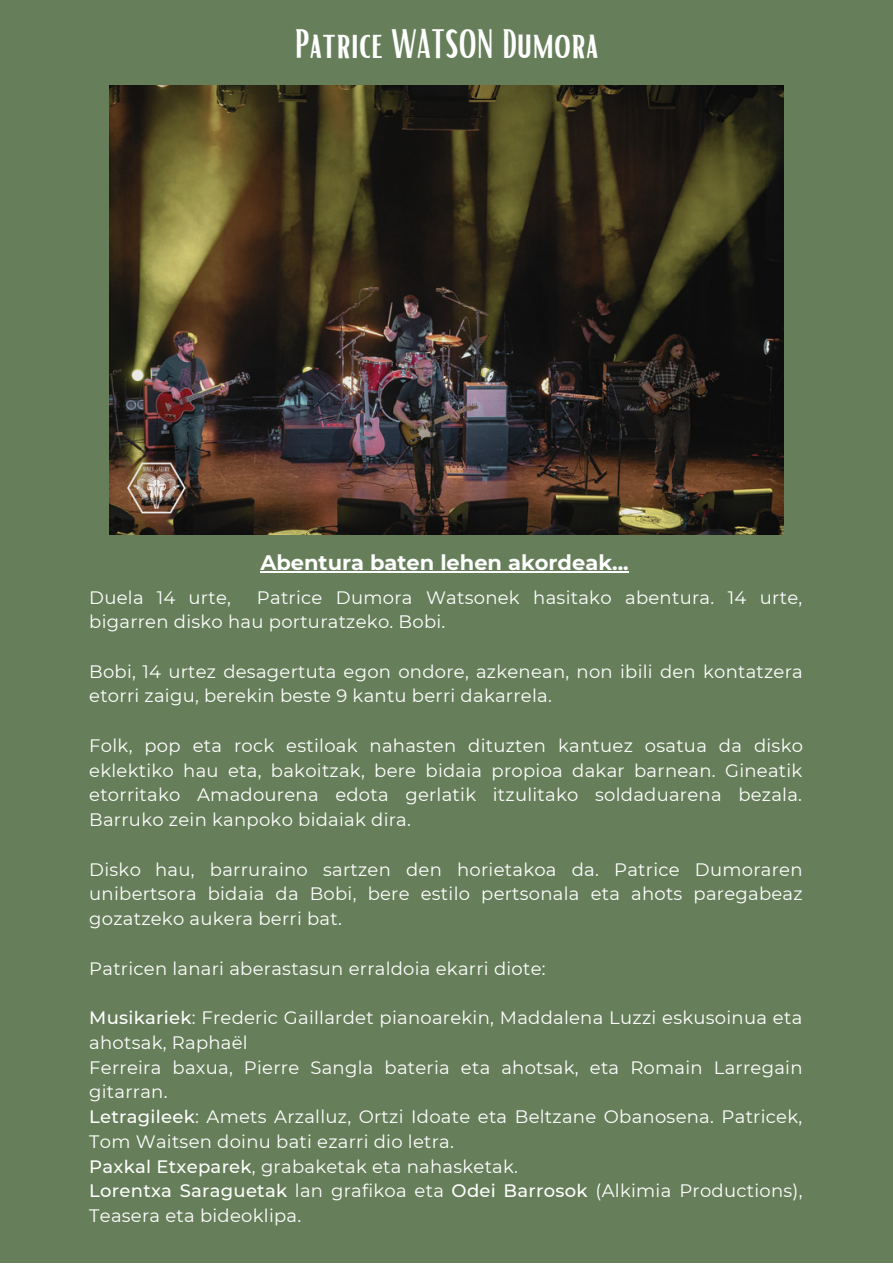
<style>
.page{position:relative;width:893px;height:1264px;background:#fff}
.page>*{position:absolute;margin:0;border:0;box-sizing:border-box;transform-origin:0 0}
.t1{font:40.05px "Bright";color:#fff}
.t2{font:700 21px "Montserrat";color:#fff}
.t3{font:18px/24.8px "Montserrat";letter-spacing:.015em;color:#fff}
.s1{font-weight:500}
</style>
<div class="page">
<div style="left:0;top:0;width:892px;height:1262px;background:#667e5a"></div>
<hr style="left:260px;top:571px;width:368px;height:1px;background:#fff">
<img style="left:109px;top:85px;width:674px;height:449px">
<p class="t1" style="left:294px;top:18px;width:305px">Patrice WATSON Dumora</p>
<p class="t2" style="left:260px;top:550px;width:370px">Abentura baten lehen akordeak...</p>
<p class="t3" style="left:89px;top:584px;width:714px;text-indent:168px">Patrice Dumora Watsonek hasitako abentura. 14 urte, bigarren disko hau porturatzeko. Bobi.</p>
<p class="t3" style="left:89px;top:659px;width:715px">Bobi, 14 urtez desagertuta egon ondore, azkenean, non ibili den kontatzera etorri zaigu, berekin beste 9 kantu berri dakarrela.</p>
<p class="t3" style="left:89px;top:733px;width:715px;text-align:justify">Folk, pop eta rock estiloak nahasten dituzten kantuez osatua da disko eklektiko hau eta, bakoitzak, bere bidaia propioa dakar barnean. Gineatik etorritako Amadourena edota gerlatik itzulitako soldaduarena bezala.<br>Barruko zein kanpoko bidaiak dira.</p>
<p class="t3" style="left:89px;top:856px;width:715px;text-align:justify">Disko hau, barruraino sartzen den horietakoa da. Patrice Dumoraren unibertsora bidaia da Bobi, bere estilo pertsonala eta ahots paregabeaz gozatzeko aukera berri bat.</p>
<p class="t3" style="left:89px;top:955px;width:458px">Patricen lanari aberastasun erraldoia ekarri diote:</p>
<p class="t3" style="left:89px;top:1005px;width:714px"><span class="s1">Musikariek</span>: Frederic Gaillardet pianoarekin, Maddalena Luzzi eskusoinua eta ahotsak, Raphaël</p>
<p class="t3" style="left:89px;top:1054px;width:714px">Ferreira baxua, Pierre Sangla bateria eta ahotsak, eta Romain Larregain gitarran.</p>
<p class="t3" style="left:89px;top:1104px;width:714px"><span class="s1">Letragileek</span>: Amets Arzalluz, Ortzi Idoate eta Beltzane Obanosena. Patricek,<br>Tom Waitsen doinu bati ezarri dio letra.</p>
<p class="t3" style="left:89px;top:1153px;width:430px"><span class="s1">Paxkal Etxeparek</span>, grabaketak eta nahasketak.</p>
<p class="t3" style="left:89px;top:1178px;width:714px"><span class="s1">Lorentxa Saraguetak</span> lan grafikoa eta <span class="s1">Odei Barrosok</span> (Alkimia Productions),<br>Teasera eta bideoklipa.</p>
<p class="t3" style="left:89px;top:584px;width:143px">Duela 14 urte,</p>
</div>
